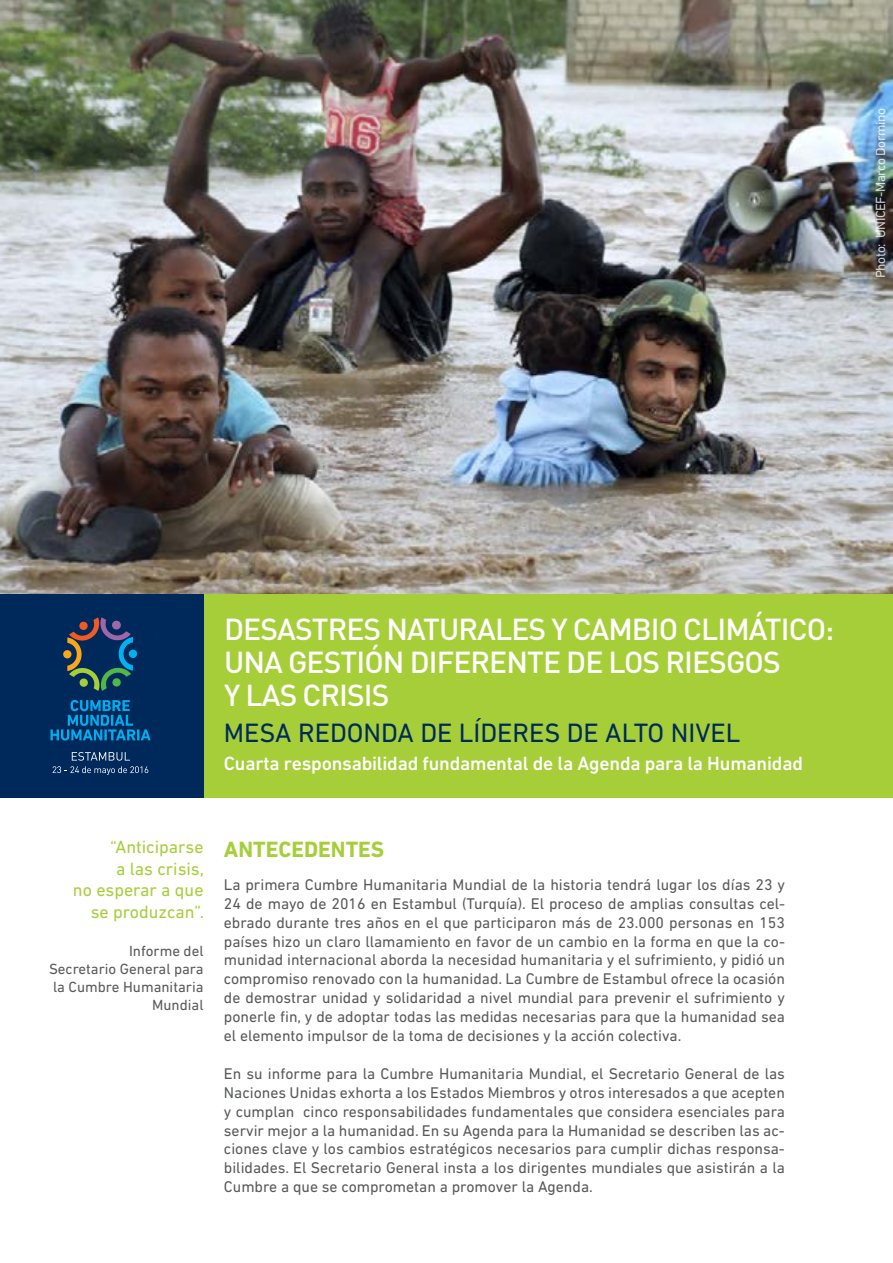
<style>
.page{position:relative;width:893px;height:1263px;background:#fff}
.page>*{position:absolute;margin:0;border:0;box-sizing:border-box;transform-origin:0 0}
.t1{font:500 30px/33px "DIN Pro";letter-spacing:-.03em;color:#fff}
.t2{font:27px "DIN Next LT Pro";color:#002a5c}
.t3{font:700 22.5px "DIN Next LT Pro";color:#a6ce39}
.t4{font:500 19.5px "DIN Next LT Pro";letter-spacing:-.01em;color:#fff}
.t5{font:18px/21.6px "DIN Next LT Pro";color:#a6ce39;text-align:right}
.t6{font:15.75px/18.9px "DIN Next LT Pro";color:#58595b;text-align:justify}
.t7{font:15px/18px "DIN Next LT Pro";color:#58595b;text-align:right}
.t8{font:13.5px "DIN Next LT Pro";letter-spacing:-.03em;color:#fff}
</style>
<div class="page">
<img style="left:0;top:0;width:893px;height:594px">
<div style="left:204px;top:594px;width:689px;height:203px;background:#a6ce39"></div>
<div style="left:0;top:594px;width:204px;height:203px;background:#00295b"></div>
<div style="left:129px;top:650px;width:8px;height:8px;background:#00b3f0;border-radius:50%"></div>
<div style="left:63px;top:650px;width:8px;height:8px;background:#faa61a;border-radius:50%"></div>
<svg style="left:67px;top:617px;width:66px;height:74px"></svg>
<svg style="left:53px;top:752px;width:95px;height:23px"></svg>
<svg style="left:50px;top:700px;width:101px;height:40px"></svg>
<p class="t8" style="left:873px;top:278px;width:172px;rotate:-90deg">Photo: UNICEF-Marco Dormino</p>
<h1 class="t1" style="left:224px;top:612px;width:612px">DESASTRES NATURALES Y CAMBIO CLIMÁTICO:<br>UNA GESTIÓN DIFERENTE DE LOS RIESGOS<br>Y LAS CRISIS</h1>
<h2 class="t2" style="left:224px;top:717px;width:518px">MESA REDONDA DE LÍDERES DE ALTO NIVEL</h2>
<p class="t4" style="left:224px;top:752px;width:580px">Cuarta responsabilidad fundamental de la Agenda para la Humanidad</p>
<p class="t5" style="left:73px;top:836px;width:132px">“Anticiparse<br>a las crisis,<br>no esperar a que se produzcan”.</p>
<p class="t7" style="left:49px;top:941px;width:156px">Informe del<br>Secretario General para la Cumbre Humanitaria<br>Mundial</p>
<h3 class="t3" style="left:224px;top:837px;width:162px">ANTECEDENTES</h3>
<p class="t6" style="left:224px;top:875px;width:563px">La primera Cumbre Humanitaria Mundial de la historia tendrá lugar los días 23 y 24 de mayo de 2016 en Estambul (Turquía). El proceso de amplias consultas cel&shy;ebrado durante tres años en el que participaron más de 23.000 personas en 153 países hizo un claro llamamiento en favor de un cambio en la forma en que la co&shy;munidad internacional aborda la necesidad humanitaria y el sufrimiento, y pidió un compromiso renovado con la humanidad. La Cumbre de Estambul ofrece la ocasión de demostrar unidad y solidaridad a nivel mundial para prevenir el sufrimiento y ponerle fin, y de adoptar todas las medidas necesarias para que la humanidad sea el elemento impulsor de la toma de decisiones y la acción colectiva.</p>
<p class="t6" style="left:224px;top:1064px;width:563px">En su informe para la Cumbre Humanitaria Mundial, el Secretario General de las Naciones Unidas exhorta a los Estados Miembros y otros interesados a que acepten y cumplan cinco responsabilidades fundamentales que considera esenciales para servir mejor a la humanidad. En su Agenda para la Humanidad se describen las ac&shy;ciones clave y los cambios estratégicos necesarios para cumplir dichas responsa&shy;bilidades. El Secretario General insta a los dirigentes mundiales que asistirán a la Cumbre a que se comprometan a promover la Agenda.</p>
</div>
